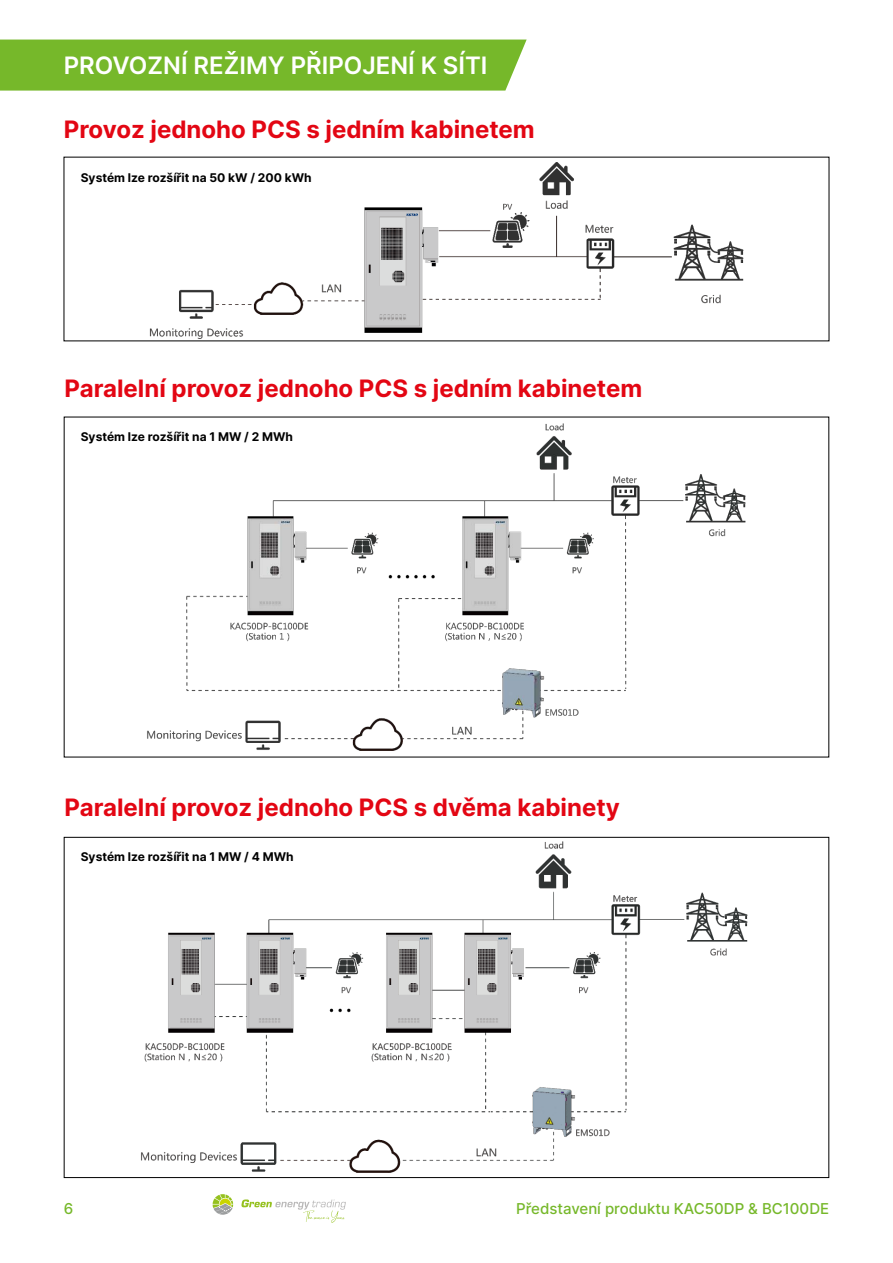
<style>
.page{position:relative;width:893px;height:1263px;background:#fff}
.page>*{position:absolute;margin:0;border:0;box-sizing:border-box;transform-origin:0 0}
.t1{font:700 24px "Inter";color:#e30613}
.t2{font:600 24px "Inter";color:#fff}
.t3{font:500 15px "Inter";color:#76b82a}
.t4{font:700 12px "Inter";color:#000}
</style>
<div class="page">
<svg style="left:213px;top:1194px;width:20px;height:21px"></svg>
<svg style="left:241px;top:1199px;width:105px;height:23px"></svg>
<div style="left:0;top:40px;width:527px;height:51px;background:#76b82a"></div>
<img style="left:141px;top:841px;width:606px;height:332px">
<img style="left:149px;top:162px;width:595px;height:176px">
<img style="left:147px;top:423px;width:599px;height:327px">
<p class="t2" style="left:64px;top:48px;width:425px">PROVOZNÍ REŽIMY PŘIPOJENÍ K SÍTI</p>
<p class="t1" style="left:64px;top:112px;width:473px">Provoz jednoho PCS s jedním kabinetem</p>
<p class="t4" style="left:81px;top:169px;width:232px">Systém lze rozšířit na 50 kW / 200 kWh</p>
<p class="t1" style="left:65px;top:371px;width:579px">Paralelní provoz jednoho PCS s jedním kabinetem</p>
<p class="t4" style="left:81px;top:428px;width:214px">Systém lze rozšířit na 1 MW / 2 MWh</p>
<p class="t1" style="left:65px;top:790px;width:557px">Paralelní provoz jednoho PCS s dvěma kabinety</p>
<p class="t4" style="left:81px;top:848px;width:214px">Systém lze rozšířit na 1 MW / 4 MWh</p>
<p class="t3" style="left:64px;top:1197px;width:11px">6</p>
<p class="t3" style="left:516px;top:1197px;width:314px">Představení produktu KAC50DP &amp; BC100DE</p>
</div>
